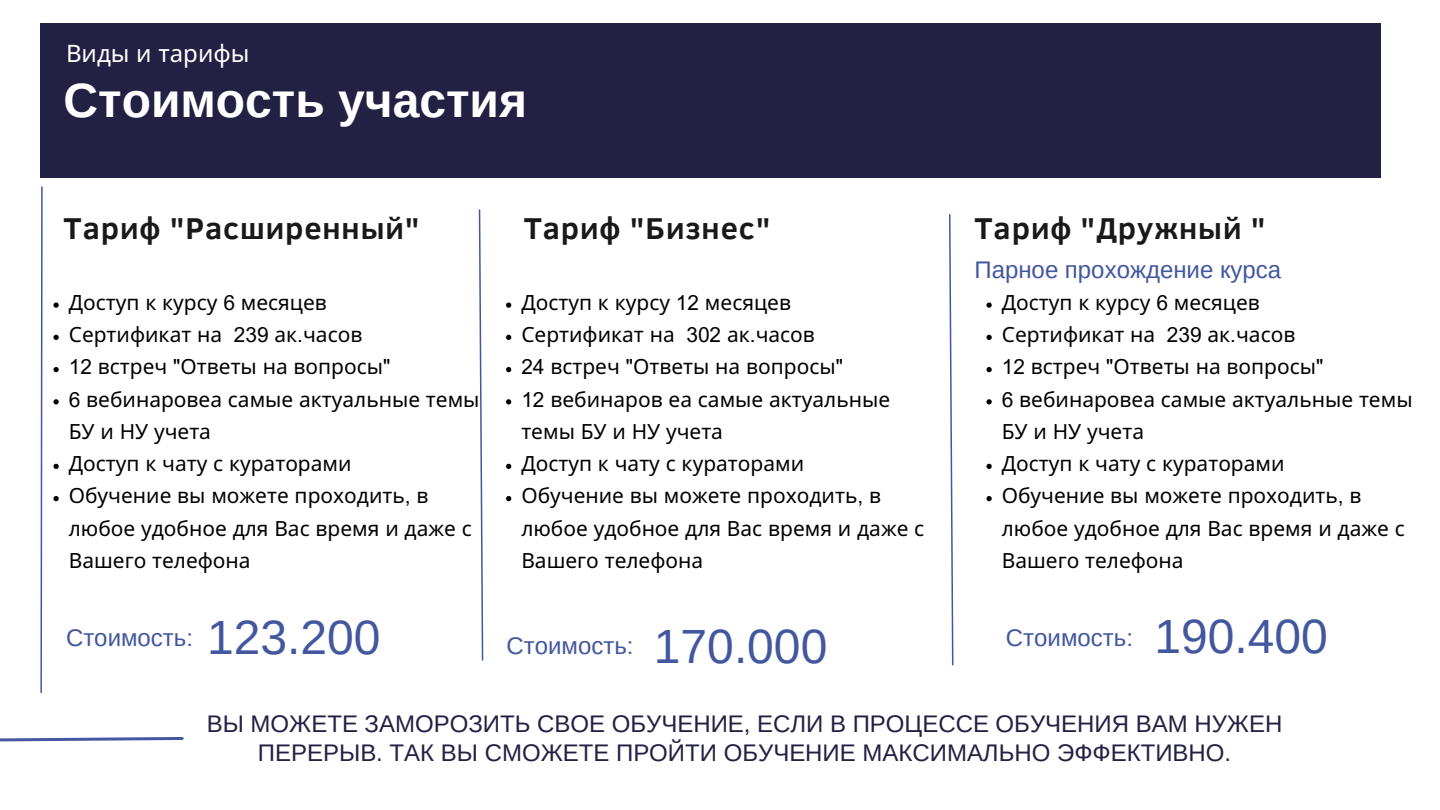
<style>
.page{position:relative;width:1440px;height:810px;background:#fff}
.page>*{position:absolute;margin:0;border:0;box-sizing:border-box;transform-origin:0 0}
.t1{font:48px "Arimo";color:#42579e}
.t2{font:700 48px "Arimo";color:#fff}
.t3{font:700 30.9px "Clear Sans";letter-spacing:.03em;color:#191919}
.t4{font:24px/28.5px "Arimo";color:#232143;text-align:center}
.t5{font:24px "Arimo";color:#42579e}
.t6{font:24px "Noto Sans";color:#fff}
.t7{font:20.9px/32.2px "Noto Sans";color:#000}
.s1{font-family:"Arial MT Pro"}
</style>
<div class="page">
<div style="left:40px;top:23px;width:1341px;height:154px;background:#232143"></div>
<svg style="left:40px;top:186px;width:3px;height:508px"></svg>
<svg style="left:478px;top:209px;width:6px;height:452px"></svg>
<svg style="left:949px;top:214px;width:5px;height:452px"></svg>
<svg style="left:0;top:737px;width:184px;height:5px"></svg>
<svg style="left:53px;top:302px;width:6px;height:6px"></svg>
<svg style="left:53px;top:335px;width:6px;height:5px"></svg>
<svg style="left:53px;top:367px;width:6px;height:5px"></svg>
<svg style="left:53px;top:399px;width:6px;height:5px"></svg>
<svg style="left:53px;top:464px;width:6px;height:5px"></svg>
<svg style="left:53px;top:496px;width:6px;height:5px"></svg>
<svg style="left:506px;top:302px;width:5px;height:6px"></svg>
<svg style="left:506px;top:335px;width:5px;height:5px"></svg>
<svg style="left:506px;top:367px;width:5px;height:5px"></svg>
<svg style="left:506px;top:399px;width:5px;height:5px"></svg>
<svg style="left:506px;top:464px;width:5px;height:5px"></svg>
<svg style="left:506px;top:496px;width:5px;height:5px"></svg>
<svg style="left:986px;top:302px;width:6px;height:6px"></svg>
<svg style="left:986px;top:335px;width:6px;height:5px"></svg>
<svg style="left:986px;top:367px;width:6px;height:5px"></svg>
<svg style="left:986px;top:399px;width:6px;height:5px"></svg>
<svg style="left:986px;top:464px;width:6px;height:5px"></svg>
<svg style="left:986px;top:496px;width:6px;height:5px"></svg>
<p class="t6" style="left:66px;top:36px;width:185px">Виды и тарифы</p>
<p class="t2" style="left:64px;top:73px;width:465px">Стоимость участия</p>
<p class="t3" style="left:64px;top:206px;width:357px">Тариф "Расширенный"</p>
<p class="t7" style="left:69px;top:286px;width:260px">Доступ к курсу <span class="s1">6</span> месяцев</p>
<p class="t7" style="left:69px;top:318px;width:295px">Сертификат на <span class="s1">239</span> ак<span class="s1">.</span>часов</p>
<p class="t7" style="left:69px;top:350px;width:323px"><span class="s1">12</span> встреч <span class="s1">"</span>Ответы на вопросы<span class="s1">"</span></p>
<p class="t7" style="left:69px;top:383px;width:412px"><span class="s1">6</span> вебинаровеа самые актуальные темы<br>БУ и НУ учета</p>
<p class="t7" style="left:69px;top:447px;width:284px">Доступ к чату с кураторами</p>
<p class="t7" style="left:69px;top:479px;width:405px">Обучение вы можете проходить<span class="s1">,</span> в любое удобное для Вас время и даже с<br>Вашего телефона</p>
<p class="t5" style="left:66px;top:624px;width:129px">Стоимость:</p>
<p class="t1" style="left:207px;top:611px;width:175px">123.200</p>
<p class="t3" style="left:524px;top:206px;width:248px">Тариф "Бизнес"</p>
<p class="t3" style="left:974px;top:206px;width:292px">Тариф "Дружный "</p>
<p class="t7" style="left:521px;top:286px;width:271px">Доступ к курсу <span class="s1">12</span> месяцев</p>
<p class="t7" style="left:521px;top:318px;width:295px">Сертификат на <span class="s1">302</span> ак<span class="s1">.</span>часов</p>
<p class="t7" style="left:521px;top:350px;width:323px"><span class="s1">24</span> встреч <span class="s1">"</span>Ответы на вопросы<span class="s1">"</span></p>
<p class="t7" style="left:521px;top:383px;width:370px"><span class="s1">12</span> вебинаров еа самые актуальные темы БУ и НУ учета</p>
<p class="t7" style="left:521px;top:447px;width:284px">Доступ к чату с кураторами</p>
<p class="t7" style="left:521px;top:479px;width:405px">Обучение вы можете проходить<span class="s1">,</span> в любое удобное для Вас время и даже с<br>Вашего телефона</p>
<p class="t5" style="left:974px;top:257px;width:308px">Парное прохождение курса</p>
<p class="t7" style="left:1002px;top:286px;width:260px">Доступ к курсу <span class="s1">6</span> месяцев</p>
<p class="t7" style="left:1002px;top:318px;width:295px">Сертификат на <span class="s1">239</span> ак<span class="s1">.</span>часов</p>
<p class="t7" style="left:1002px;top:350px;width:323px"><span class="s1">12</span> встреч <span class="s1">"</span>Ответы на вопросы<span class="s1">"</span></p>
<p class="t7" style="left:1002px;top:383px;width:412px"><span class="s1">6</span> вебинаровеа самые актуальные темы<br>БУ и НУ учета</p>
<p class="t7" style="left:1002px;top:447px;width:284px">Доступ к чату с кураторами</p>
<p class="t7" style="left:1002px;top:479px;width:405px">Обучение вы можете проходить<span class="s1">,</span> в любое удобное для Вас время и даже с<br>Вашего телефона</p>
<p class="t5" style="left:507px;top:633px;width:129px">Стоимость:</p>
<p class="t1" style="left:654px;top:619px;width:175px">170.000</p>
<p class="t5" style="left:1006px;top:624px;width:129px">Стоимость:</p>
<p class="t1" style="left:1154px;top:610px;width:175px">190.400</p>
<p class="t4" style="left:207px;top:710px;width:1077px">ВЫ МОЖЕТЕ ЗАМОРОЗИТЬ СВОЕ ОБУЧЕНИЕ, ЕСЛИ В ПРОЦЕССЕ ОБУЧЕНИЯ ВАМ НУЖЕН<br>ПЕРЕРЫВ. ТАК ВЫ СМОЖЕТЕ ПРОЙТИ ОБУЧЕНИЕ МАКСИМАЛЬНО ЭФФЕКТИВНО.</p>
</div>
